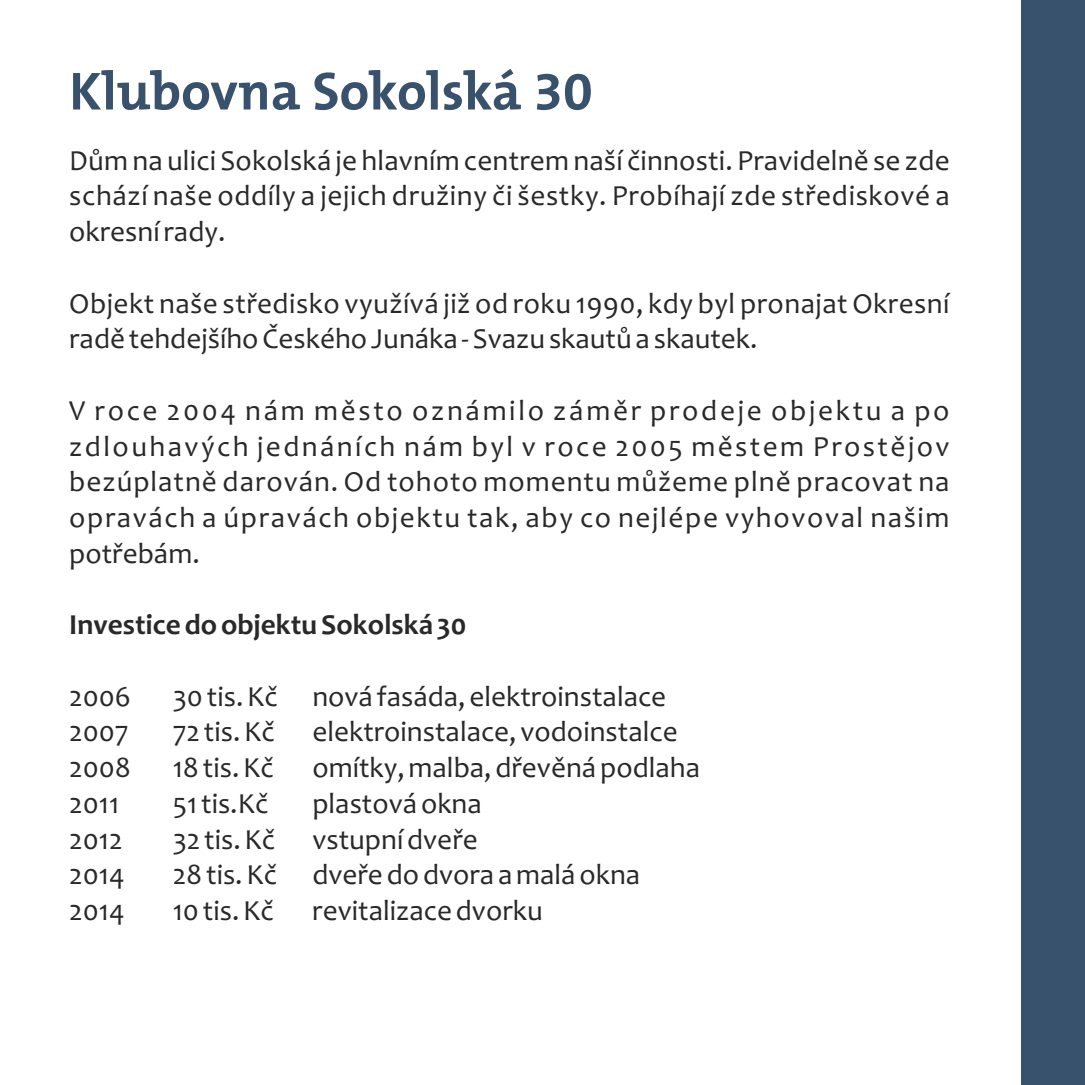
<style>
.page{position:relative;width:1085px;height:1085px;background:#fff}
.page>*{position:absolute;margin:0;border:0;box-sizing:border-box;transform-origin:0 0}
.t1{font:700 54px "The Mix CE B7";color:#38526e}
.t2{font:29.25px/35.8px "Candara";color:#292929;text-align:justify}
.t3{font:700 29.25px "Candara";color:#292929}
</style>
<div class="page">
<div style="left:1020px;top:0;width:64px;height:1084px;background:#38526e"></div>
<h1 class="t1" style="left:69px;top:73px;width:525px">Klubovna Sokolská 30</h1>
<p class="t2" style="left:69px;top:145px;width:881px">Dům na ulici Sokolská je hlavním centrem naší činnosti. Pravidelně se zde schází naše oddíly a jejich družiny či šestky. Probíhají zde střediskové a okresní rady.</p>
<p class="t2" style="left:69px;top:288px;width:881px">Objekt naše středisko využívá již od roku 1990, kdy byl pronajatOkresní radě tehdejšího Českého Junáka ‐ Svazu skautů a skautek.</p>
<p class="t2" style="left:69px;top:395px;width:881px">V roce 2004 nám město oznámilo záměr prodeje objektu a po zdlouhavých jednáních nám byl v roce 2005 městem Prostějov bezúplatně darován. Od tohoto momentu můžeme plně pracovat na opravách a úpravách objektu tak, aby co nejlépe vyhovoval našim potřebám.</p>
<p class="t3" style="left:69px;top:613px;width:398px">Investice do objektu Sokolská 30</p>
<p class="t2" style="left:69px;top:681px;width:63px">2006</p>
<p class="t2" style="left:173px;top:681px;width:495px">30 tis. Kč nová fasáda, elektroinstalace</p>
<p class="t2" style="left:69px;top:716px;width:61px">2007</p>
<p class="t2" style="left:173px;top:716px;width:103px">72 tis. Kč</p>
<p class="t2" style="left:312px;top:716px;width:367px">elektroinstalace, vodoinstalce</p>
<p class="t2" style="left:69px;top:752px;width:63px">2008</p>
<p class="t2" style="left:173px;top:752px;width:102px">18 tis. Kč</p>
<p class="t2" style="left:312px;top:752px;width:389px">omítky, malba, dřevěná podlaha</p>
<p class="t2" style="left:69px;top:788px;width:52px">2011</p>
<p class="t2" style="left:173px;top:788px;width:97px">51 tis.Kč</p>
<p class="t2" style="left:312px;top:788px;width:171px">plastová okna</p>
<p class="t2" style="left:69px;top:823px;width:55px">2012</p>
<p class="t2" style="left:173px;top:823px;width:104px">32 tis. Kč</p>
<p class="t2" style="left:312px;top:823px;width:167px">vstupní dveře</p>
<p class="t2" style="left:69px;top:859px;width:57px">2014</p>
<p class="t2" style="left:173px;top:859px;width:469px">28 tis. Kč dveře do dvora a malá okna</p>
<p class="t2" style="left:69px;top:895px;width:57px">2014</p>
<p class="t2" style="left:173px;top:895px;width:102px">10 tis. Kč</p>
<p class="t2" style="left:312px;top:895px;width:232px">revitalizace dvorku</p>
</div>
